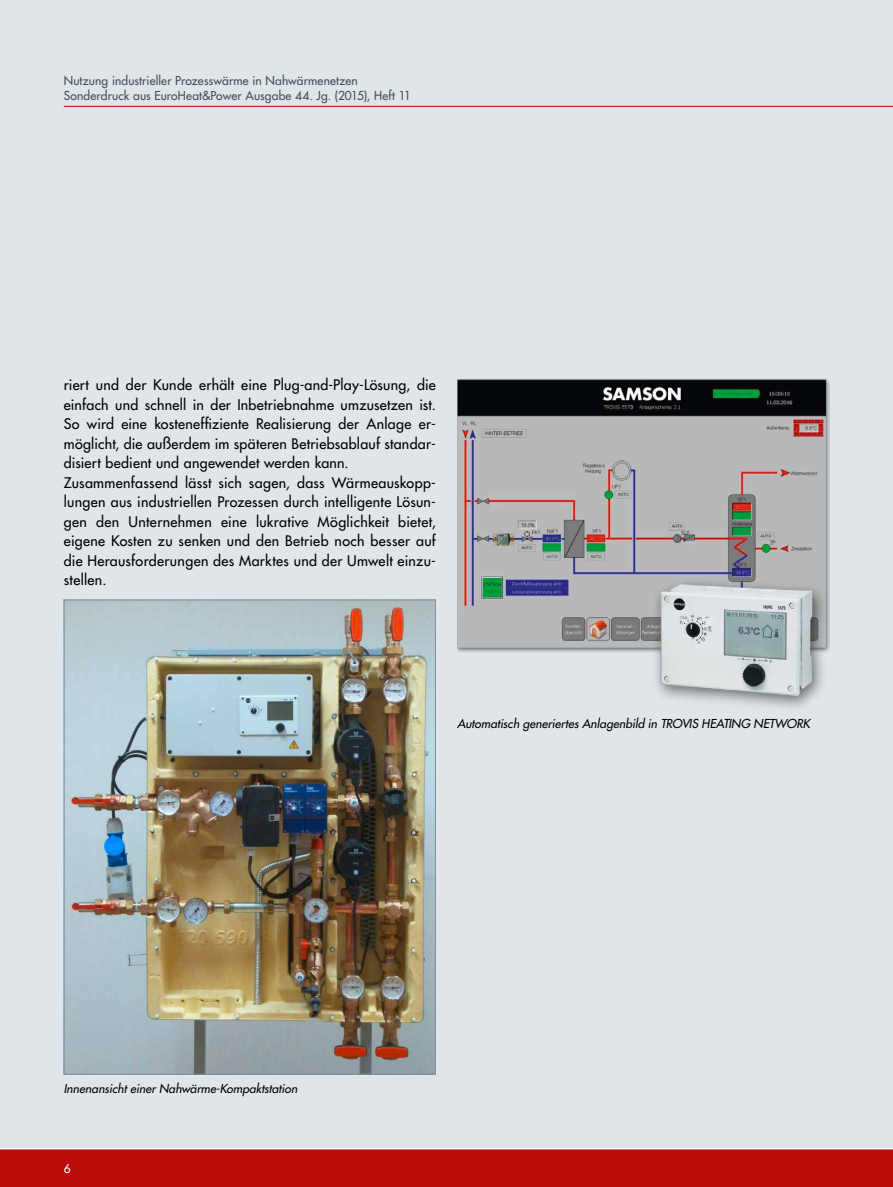
<style>
.page{position:relative;width:893px;height:1187px;background:#fff}
.page>*{position:absolute;margin:0;border:0;box-sizing:border-box;transform-origin:0 0}
.t1{font:14.25px/19.5px "Futura";letter-spacing:.02em;color:#000}
.t2{font:12px/15px "Futura";letter-spacing:.015em;color:#434f55}
.t3{font:italic 12px "Futura";letter-spacing:.005em;color:#000}
.t4{font:12px "Futura";color:#fff}
</style>
<div class="page">
<div style="left:0;top:0;width:893px;height:1186px;background:#dfe5e9"></div>
<hr style="left:64px;top:106px;width:829px;height:1px;background:#bb0c0a">
<div style="left:0;top:1148px;width:893px;height:38px;background:#bb0c0a"></div>
<hr style="left:0;top:1147px;width:893px;height:2px;background:#fff">
<img style="left:66px;top:601px;width:368px;height:471px">
<img style="left:457px;top:378px;width:372px;height:330px">
<p class="t2" style="left:64px;top:73px;width:349px">Nutzung industrieller Prozesswärme in Nahwärmenetzen<br>Sonderdruck aus EuroHeat&amp;Power Ausgabe 44. Jg. (2015), Heft 11</p>
<p class="t1" style="left:64px;top:375px;width:374px">riert und der Kunde erhält eine Plug-and-Play-Lösung, die einfach und schnell in der Inbetriebnahme umzusetzen ist.<br>So wird eine kosteneffiziente Realisierung der Anlage er&shy;möglicht, die außerdem im späteren Betriebsablauf standar&shy;disiert bedient und angewendet werden kann.<br>Zusammenfassend lässt sich sagen, dass Wärmeauskopp&shy;lungen aus industriellen Prozessen durch intelligente Lösun&shy;gen den Unternehmen eine lukrative Möglichkeit bietet, eigene Kosten zu senken und den Betrieb noch besser auf die Herausforderungen des Marktes und der Umwelt einzu&shy;stellen.</p>
<p class="t3" style="left:457px;top:715px;width:354px">Automatisch generiertes Anlagenbild in TROVIS HEATING NETWORK</p>
<p class="t3" style="left:64px;top:1080px;width:235px">Innenansicht einer Nahwärme-Kompaktstation</p>
<p class="t4" style="left:64px;top:1160px;width:8px">6</p>
</div>
